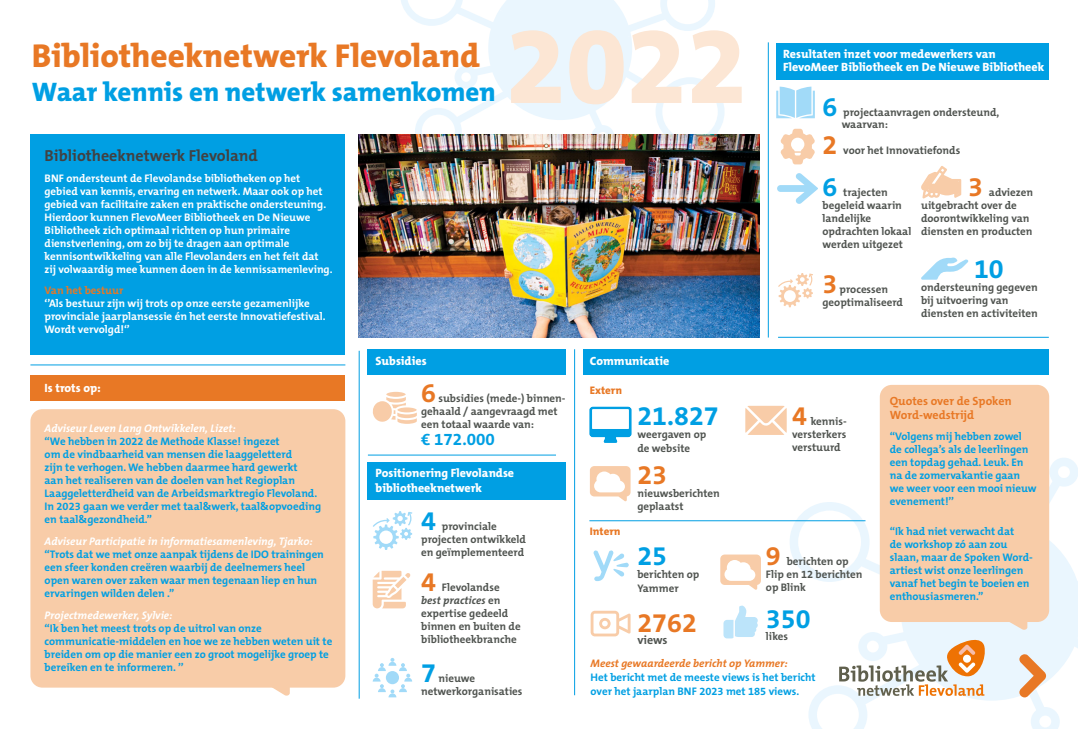
<style>
.page{position:relative;width:1078px;height:729px;background:#fff}
.page>*{position:absolute;margin:0;border:0;box-sizing:border-box;transform-origin:0 0}
.t1{font:800 109.6px "The Mix B8";color:#fce6d4}
.t2{font:800 33.3px "The Mix B8";color:#e87825}
.t3{font:700 27px "The Mix B7";color:#009fe3}
.t4{font:700 27px "The Mix B7";color:#e87825}
.t5{font:800 26.9px "The Mix B8";color:#009fe3}
.t6{font:700 17px "The Mix B7";color:#009fe3}
.t7{font:700 16px "The Mix B7";color:#414142}
.t8{font:800 12px/15px "The Mix B8";color:#fff}
.t9{font:700 12px/14px "The Mix B7";color:#e87825}
.t10{font:700 12px "The Mix B7";color:#505450}
.t11{font:700 11px/13px "The Mix B7";color:#009fe3}
.t12{font:700 11px/13px "The Mix B7";color:#505450}
.t13{font:700 11px/13px "The Mix B7";color:#fff}
.t14{font:800 11px "The Mix B8";color:#e87825}
.s1{color:#e87825}
.s2{font-style:italic;color:#fff}
.s3{font-style:italic}
.s4{font-style:italic;color:#e87825}
</style>
<div class="page">
<svg style="left:401px;top:0;width:323px;height:134px"></svg>
<svg style="left:372px;top:392px;width:45px;height:32px"></svg>
<svg style="left:777px;top:173px;width:40px;height:31px"></svg>
<svg style="left:204px;top:687px;width:94px;height:8px"></svg>
<div style="left:30px;top:375px;width:315px;height:26px;background:#e87825"></div>
<div style="left:30px;top:409px;width:315px;height:278px;background:#f8cca8;border-radius:12px"></div>
<img style="left:359px;top:134px;width:400px;height:203px">
<svg style="left:372px;top:658px;width:40px;height:39px"></svg>
<div style="left:386px;top:671px;width:13px;height:13px;background:#a1daf8;border-radius:50%"></div>
<svg style="left:780px;top:129px;width:34px;height:35px"></svg>
<hr style="left:359px;top:351px;width:1px;height:347px;background:#009fe3">
<div style="left:776px;top:43px;width:272px;height:37px;background:#009fe3"></div>
<div style="left:368px;top:349px;width:198px;height:26px;background:#009fe3"></div>
<div style="left:30px;top:134px;width:315px;height:220px;background:#009fe3"></div>
<svg style="left:776px;top:87px;width:38px;height:31px"></svg>
<svg style="left:373px;top:511px;width:39px;height:39px"></svg>
<svg style="left:372px;top:570px;width:38px;height:38px"></svg>
<div style="left:368px;top:462px;width:198px;height:38px;background:#009fe3"></div>
<div style="left:583px;top:349px;width:465px;height:26px;background:#009fe3"></div>
<hr style="left:574px;top:349px;width:1px;height:346px;background:#009fe3">
<svg style="left:778px;top:273px;width:34px;height:34px"></svg>
<hr style="left:767px;top:42px;width:1px;height:295px;background:#009fe3">
<svg style="left:921px;top:166px;width:40px;height:32px"></svg>
<svg style="left:921px;top:257px;width:47px;height:22px"></svg>
<hr style="left:777px;top:337px;width:271px;height:1px;background:#009fe3">
<hr style="left:30px;top:364px;width:315px;height:1px;background:#009fe3">
<svg style="left:723px;top:605px;width:34px;height:33px"></svg>
<svg style="left:590px;top:610px;width:40px;height:26px"></svg>
<svg style="left:593px;top:550px;width:35px;height:31px"></svg>
<div style="left:879px;top:385px;width:169px;height:237px;background:#f8cca8;border-radius:12px"></div>
<hr style="left:589px;top:520px;width:276px;height:1px;background:#009fe3">
<svg style="left:720px;top:554px;width:40px;height:35px"></svg>
<svg style="left:590px;top:466px;width:40px;height:35px"></svg>
<svg style="left:589px;top:406px;width:42px;height:37px"></svg>
<hr style="left:368px;top:455px;width:188px;height:1px;background:#009fe3">
<svg style="left:745px;top:406px;width:41px;height:29px"></svg>
<svg style="left:789px;top:455px;width:288px;height:274px"></svg>
<p class="t2" style="left:32px;top:38px;width:449px">Bibliotheeknetwerk Flevoland</p>
<p class="t5" style="left:32px;top:77px;width:465px">Waar kennis en netwerk samenkomen</p>
<p class="t1" style="left:506px;top:7px;width:243px">2022</p>
<p class="t7" style="left:45px;top:147px;width:215px">Bibliotheeknetwerk Flevoland</p>
<p class="t13" style="left:45px;top:172px;width:289px">BNF ondersteunt de Flevolandse bibliotheken op het gebied van kennis, ervaring en netwerk. Maar ook op het gebied van facilitaire zaken en praktische ondersteuning.<br>Hierdoor kunnen FlevoMeer Bibliotheek en De Nieuwe Bibliotheek zich optimaal richten op hun primaire dienstverlening, om zo bij te dragen aan optimale kennisontwikkeling van alle Flevolanders en het feit dat zij volwaardig mee kunnen doen in de kennissamenleving.</p>
<p class="t13" style="left:45px;top:284px;width:282px"><span class="s1">Van het bestuur<br></span>‘’Als bestuur zijn wij trots op onze eerste gezamenlijke provinciale jaarplansessie én het eerste Innovatiefestival.<br>Wordt vervolgd!‘’</p>
<p class="t8" style="left:783px;top:48px;width:263px;line-height:13px">Resultaten inzet voor medewerkers van<br>FlevoMeer Bibliotheek en De Nieuwe Bibliotheek</p>
<p class="t3" style="left:822px;top:92px;width:16px">6</p>
<p class="t12" style="left:841px;top:107px;width:159px;line-height:12px">projectaanvragen ondersteund, waarvan:</p>
<p class="t4" style="left:822px;top:131px;width:16px">2</p>
<p class="t12" style="left:843px;top:144px;width:118px">voor het Innovatiefonds</p>
<p class="t3" style="left:822px;top:173px;width:16px">6</p>
<p class="t4" style="left:967px;top:172px;width:16px">3</p>
<p class="t12" style="left:920px;top:186px;width:113px;text-indent:68px">adviezen uitgebracht over de doorontwikkeling van diensten en producten</p>
<p class="t12" style="left:822px;top:186px;width:90px;text-indent:21px">trajecten begeleid waarin landelijke opdrachten lokaal werden uitgezet</p>
<p class="t4" style="left:822px;top:269px;width:16px">3</p>
<p class="t12" style="left:822px;top:283px;width:82px;text-align:center">processen geoptimaliseerd</p>
<p class="t3" style="left:973px;top:254px;width:31px">10</p>
<p class="t12" style="left:920px;top:281px;width:118px">ondersteuning gegeven bij uitvoering van diensten en activiteiten</p>
<p class="t8" style="left:45px;top:380px;width:58px">Is trots op:</p>
<p class="t11" style="left:45px;top:422px;width:278px"><span class="s2">Adviseur Leven Lang Ontwikkelen, Lizet:<br></span>“We hebben in 2022 de Methode Klasse! ingezet<br>om de vindbaarheid van mensen die laaggeletterd<br>zijn te verhogen. We hebben daarmee hard gewerkt<br>aan het realiseren van de doelen van het Regioplan Laaggeletterdheid van de Arbeidsmarktregio Flevoland.<br>In 2023 gaan we verder met taal&amp;werk, taal&amp;opvoeding en taal&amp;gezondheid.’’</p>
<p class="t11" style="left:45px;top:535px;width:281px"><span class="s2">Adviseur Participatie in informatiesamenleving, Tjarko: </span>“Trots dat we met onze aanpak tijdens de IDO trainingen een sfeer konden creëren waarbij de deelnemers heel open waren over zaken waar men tegenaan liep en hun ervaringen wilden delen .’’</p>
<p class="t11" style="left:45px;top:609px;width:289px"><span class="s2">Projectmedewerker, Sylvie:<br></span>“Ik ben het meest trots op de uitrol van onze communicatie-middelen en hoe we ze hebben weten uit te breiden om op die manier een zo groot mogelijke groep te bereiken en te informeren. ’’</p>
<p class="t8" style="left:375px;top:354px;width:52px">Subsidies</p>
<p class="t4" style="left:421px;top:378px;width:16px">6</p>
<p class="t12" style="left:421px;top:392px;width:146px;text-indent:17px">subsidies (mede-) binnen&shy;gehaald / aangevraagd met een totaal waarde van:</p>
<p class="t6" style="left:421px;top:430px;width:75px">€ 172.000</p>
<p class="t8" style="left:375px;top:466px;width:140px">Positionering Flevolandse bibliotheeknetwerk</p>
<p class="t3" style="left:421px;top:506px;width:16px">4</p>
<p class="t12" style="left:421px;top:520px;width:106px;text-indent:21px">provinciale projecten ontwikkeld en geïmplementeerd</p>
<p class="t4" style="left:421px;top:567px;width:16px">4</p>
<p class="t12" style="left:421px;top:581px;width:101px;text-indent:21px">Flevolandse <span class="s3">best practices</span> en expertise gedeeld binnen en buiten de bibliotheekbranche</p>
<p class="t3" style="left:421px;top:658px;width:16px">7</p>
<p class="t12" style="left:421px;top:672px;width:103px;text-indent:17px">nieuwe netwerkorganisaties</p>
<p class="t8" style="left:589px;top:354px;width:81px">Communicatie</p>
<p class="t14" style="left:589px;top:384px;width:34px">Extern</p>
<p class="t14" style="left:589px;top:525px;width:32px">Intern</p>
<p class="t3" style="left:637px;top:401px;width:83px">21.827</p>
<p class="t12" style="left:637px;top:427px;width:70px;line-height:14px">weergaven op de website</p>
<p class="t4" style="left:637px;top:460px;width:31px">23</p>
<p class="t12" style="left:637px;top:486px;width:84px">nieuwsberichten geplaatst</p>
<p class="t3" style="left:637px;top:541px;width:31px">25</p>
<p class="t12" style="left:637px;top:567px;width:63px;line-height:14px">berichten op<br>Yammer</p>
<p class="t4" style="left:637px;top:608px;width:61px">2762</p>
<p class="t10" style="left:637px;top:633px;width:32px">views</p>
<p class="t4" style="left:792px;top:401px;width:16px">4</p>
<p class="t12" style="left:792px;top:415px;width:56px;text-align:justify;text-indent:19px">kennis&shy;versterkers verstuurd</p>
<p class="t4" style="left:765px;top:541px;width:16px">9</p>
<p class="t12" style="left:765px;top:554px;width:98px;text-indent:21px">berichten op<br>Flip en 12 berichten op Blink</p>
<p class="t3" style="left:765px;top:604px;width:46px">350</p>
<p class="t12" style="left:765px;top:629px;width:24px">likes</p>
<p class="t11" style="left:590px;top:656px;width:226px;line-height:14px"><span class="s4">Meest gewaardeerde bericht op Yammer:<br></span>Het bericht met de meeste views is het bericht over het jaarplan BNF 2023 met 185 views.</p>
<p class="t9" style="left:889px;top:394px;width:123px">Quotes over de Spoken<br>Word-wedstrijd</p>
<p class="t11" style="left:889px;top:430px;width:148px">“Volgens mij hebben zowel de collega’s als de leerlingen een topdag gehad. Leuk. En na de zomervakantie gaan we weer voor een mooi nieuw evenement!’’</p>
<p class="t11" style="left:889px;top:525px;width:144px">“Ik had niet verwacht dat<br>de workshop zó aan zou slaan, maar de Spoken Word&shy;artiest wist onze leerlingen vanaf het begin te boeien en enthousiasmeren.”</p>
</div>
